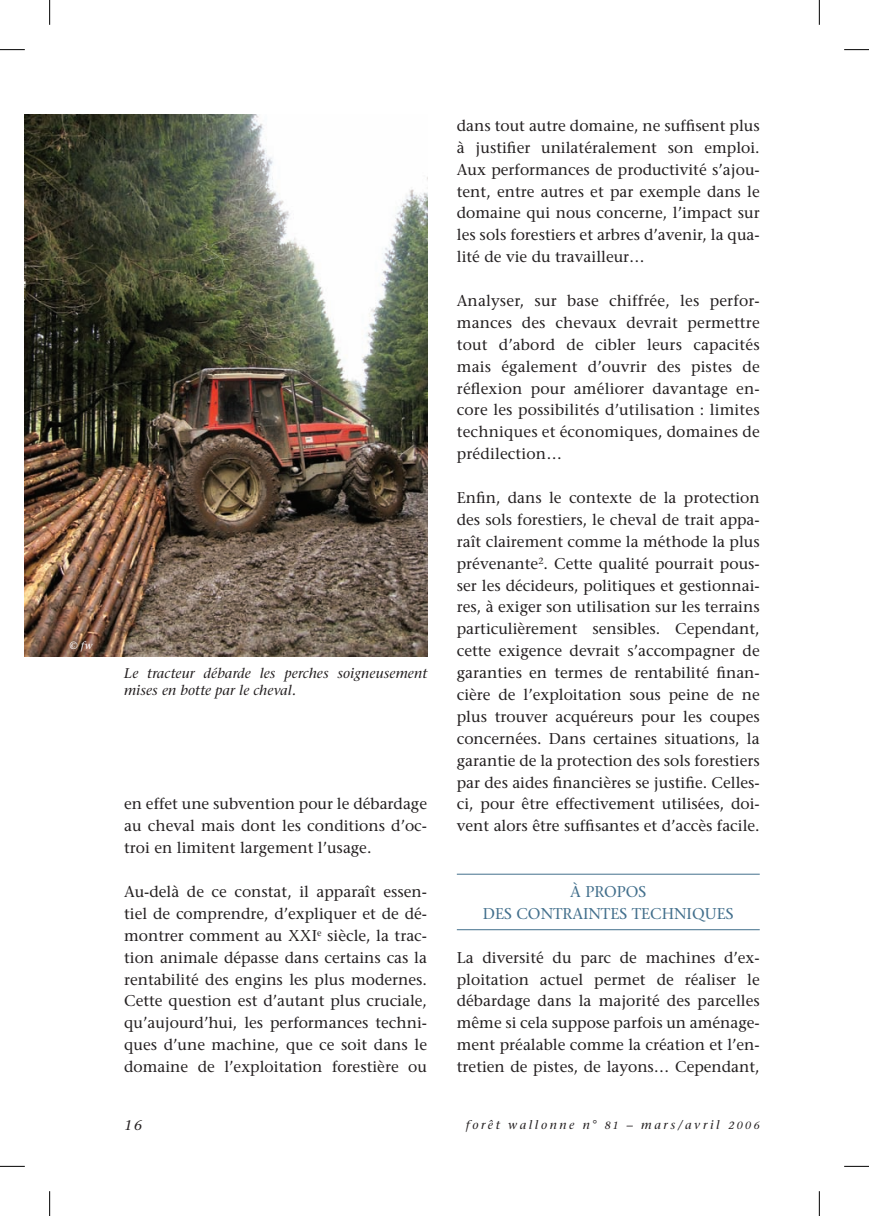
<style>
.page{position:relative;width:869px;height:1216px;background:#fff}
.page>*{position:absolute;margin:0;border:0;box-sizing:border-box;transform-origin:0 0}
.t1{font:15.58px/21.9px "Stone Serif";color:#231f20;text-align:justify}
.t2{font:15.58px/21.9px "Stone Serif";color:#426f8c;text-align:center}
.t3{font:italic 14px/17.5px "Stone Serif";letter-spacing:.01em;color:#231f20}
.t4{font:italic 12.25px "Stone Serif";letter-spacing:.215em;color:#231f20}
.t5{font:italic 10.5px "Stone Serif";color:#fff}
.s1{font-size:10.5px}
</style>
<div class="page">
<hr style="left:456px;top:873px;width:303px;height:1px;background:#426f8c">
<hr style="left:456px;top:929px;width:303px;height:1px;background:#426f8c">
<img style="left:25px;top:114px;width:402px;height:542px">
<svg style="left:0;top:49px;width:25px;height:1px"></svg>
<svg style="left:844px;top:49px;width:24px;height:1px"></svg>
<svg style="left:0;top:1165px;width:25px;height:1px"></svg>
<svg style="left:844px;top:1165px;width:24px;height:1px"></svg>
<svg style="left:49px;top:0;width:1px;height:25px"></svg>
<svg style="left:49px;top:1191px;width:1px;height:24px"></svg>
<svg style="left:818px;top:0;width:1px;height:25px"></svg>
<svg style="left:818px;top:1191px;width:1px;height:24px"></svg>
<p class="t5" style="left:69px;top:640px;width:25px">© fw</p>
<p class="t3" style="left:124px;top:665px;width:304px">Le tracteur débarde les perches soigneusement mises en botte par le cheval.</p>
<p class="t1" style="left:124px;top:794px;width:304px">en effet une subvention pour le débardage au cheval mais dont les conditions d’oc&shy;troi en limitent largement l’usage.</p>
<p class="t1" style="left:124px;top:882px;width:304px">Au-delà de ce constat, il apparaît essen&shy;tiel de comprendre, d’expliquer et de dé&shy;montrer comment au XXI<sup>e</sup> siècle, la trac&shy;tion animale dépasse dans certains cas la rentabilité des engins les plus modernes.<br>Cette question est d’autant plus cruciale, qu’aujourd’hui, les performances techni&shy;ques d’une machine, que ce soit dans le domaine de l’exploitation forestière ou</p>
<p class="t1" style="left:456px;top:116px;width:304px">dans tout autre domaine, ne suffisent plus à justifier unilatéralement son emploi.<br>Aux performances de productivité s’ajou&shy;tent, entre autres et par exemple dans le domaine qui nous concerne, l’impact sur les sols forestiers et arbres d’avenir, la qua&shy;lité de vie du travailleur…</p>
<p class="t1" style="left:456px;top:291px;width:304px">Analyser, sur base chiffrée, les perfor&shy;mances des chevaux devrait permettre tout d’abord de cibler leurs capacités mais également d’ouvrir des pistes de réflexion pour améliorer davantage en&shy;core les possibilités d’utilisation : limites techniques et économiques, domaines de prédilection…</p>
<p class="t1" style="left:456px;top:488px;width:304px">Enfin, dans le contexte de la protection des sols forestiers, le cheval de trait appa&shy;raît clairement comme la méthode la plus prévenante<sup>2</sup>. Cette qualité pourrait pous&shy;ser les décideurs, politiques et gestionnai&shy;res, à exiger son utilisation sur les terrains particulièrement sensibles. Cependant, cette exigence devrait s’accompagner de garanties en termes de rentabilité finan&shy;cière de l’exploitation sous peine de ne plus trouver acquéreurs pour les coupes concernées. Dans certaines situations, la garantie de la protection des sols forestiers par des aides financières se justifie. Celles&shy;ci, pour être effectivement utilisées, doi&shy;vent alors être suffisantes et d’accès facile.</p>
<p class="t2" style="left:482px;top:882px;width:252px">À PROPOS<br>DES CONTRAINTES TECHNIQUES</p>
<p class="t1" style="left:456px;top:947px;width:304px">La diversité du parc de machines d’ex&shy;ploitation actuel permet de réaliser le débardage dans la majorité des parcelles même si cela suppose parfois un aménage&shy;ment préalable comme la création et l’en&shy;tretien de pistes, de layons… Cependant,</p>
<p class="t3" style="left:124px;top:1117px;width:20px">16</p>
<p class="t4" style="left:465px;top:1119px;width:295px">forêt wallonne n° <span class="s1">81</span> – mars/avril <span class="s1">2006</span></p>
</div>
